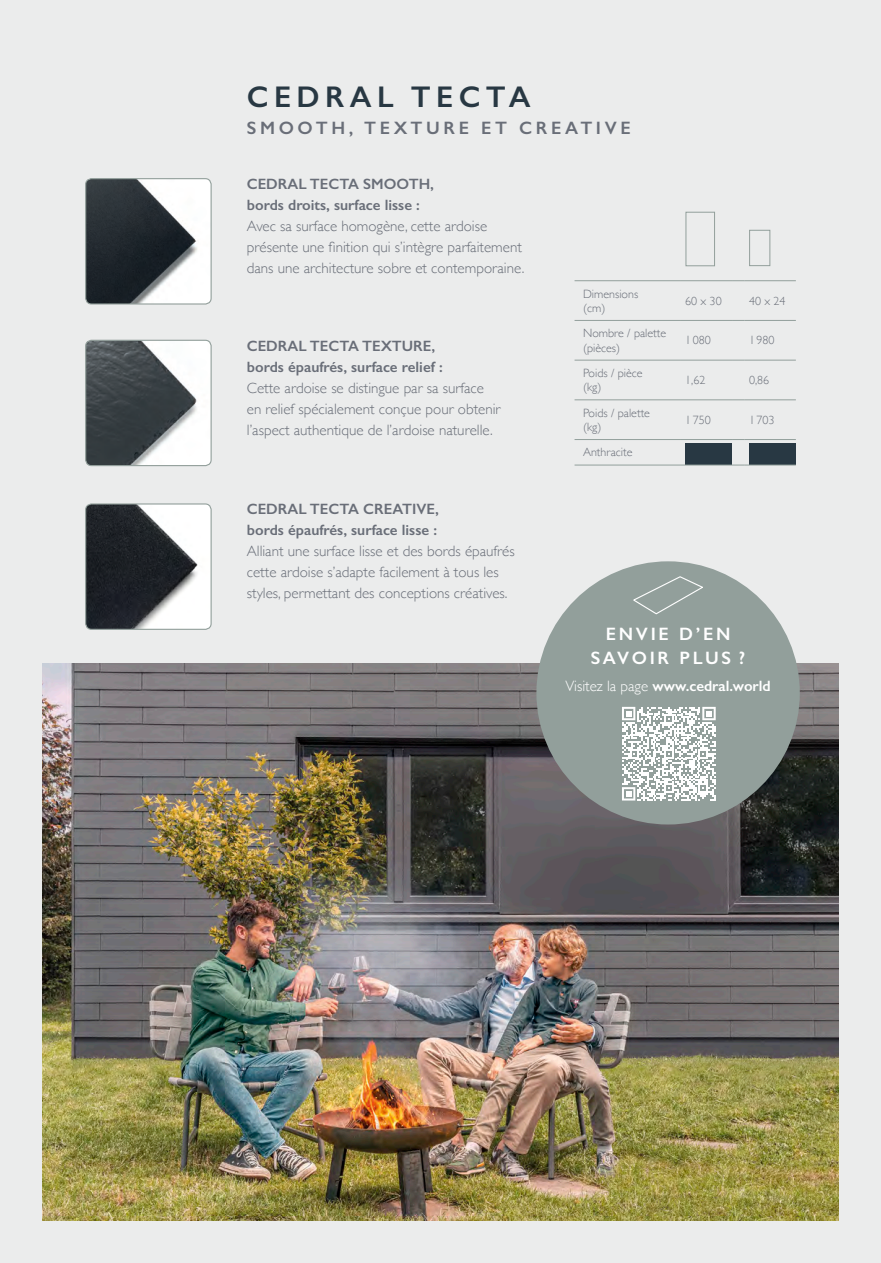
<style>
.page{position:relative;width:881px;height:1263px;background:#fff}
.page>*{position:absolute;margin:0;border:0;box-sizing:border-box;transform-origin:0 0}
.t1{font:600 30px "Gill Sans";letter-spacing:.18em;color:#283843}
.t2{font:600 18px "Gill Sans";letter-spacing:.2em;color:#696e78}
.t3{font:600 18px/24px "Gill Sans";letter-spacing:.15em;color:#fff;text-align:center}
.t4{font:300 15px/21px "Gill Sans";color:#696e78}
.t5{font:600 15px/21px "Gill Sans";color:#696e78}
.t6{font:600 15px "Gill Sans";color:#fff}
.t7{font:300 12px/14.4px "Gill Sans";color:#696e78}
.s1{font-weight:300}
</style>
<div class="page">
<div style="left:0;top:0;width:880px;height:1263px;background:#ebecec"></div>
<div style="left:685px;top:212px;width:29px;height:54px;border:1px solid #929f9b"></div>
<div style="left:748px;top:230px;width:22px;height:36px;border:1px solid #929f9b"></div>
<img style="left:87px;top:179px;width:124px;height:125px">
<div style="left:85px;top:178px;width:126px;height:127px;border:1px solid #929f9b;border-radius:6px"></div>
<img style="left:86px;top:340px;width:125px;height:126px">
<div style="left:85px;top:340px;width:126px;height:126px;border:1px solid #929f9b;border-radius:6px"></div>
<img style="left:87px;top:504px;width:124px;height:125px">
<div style="left:85px;top:503px;width:126px;height:127px;border:1px solid #929f9b;border-radius:6px"></div>
<img style="left:43px;top:663px;width:795px;height:557px">
<div style="left:685px;top:443px;width:47px;height:22px;background:#283843"></div>
<div style="left:748px;top:443px;width:47px;height:22px;background:#283843"></div>
<hr style="left:574px;top:280px;width:106px;height:1px;background:#929f9b">
<hr style="left:574px;top:320px;width:106px;height:1px;background:#929f9b">
<hr style="left:574px;top:360px;width:106px;height:1px;background:#929f9b">
<hr style="left:574px;top:399px;width:106px;height:1px;background:#929f9b">
<hr style="left:574px;top:439px;width:106px;height:1px;background:#929f9b">
<hr style="left:574px;top:465px;width:106px;height:1px;background:#929f9b">
<hr style="left:680px;top:280px;width:51px;height:1px;background:#929f9b">
<hr style="left:680px;top:320px;width:51px;height:1px;background:#929f9b">
<hr style="left:680px;top:360px;width:51px;height:1px;background:#929f9b">
<hr style="left:680px;top:399px;width:51px;height:1px;background:#929f9b">
<hr style="left:680px;top:439px;width:51px;height:1px;background:#929f9b">
<hr style="left:680px;top:465px;width:51px;height:1px;background:#929f9b">
<svg style="left:731px;top:280px;width:13px;height:1px"></svg>
<svg style="left:731px;top:320px;width:13px;height:1px"></svg>
<svg style="left:731px;top:360px;width:13px;height:1px"></svg>
<svg style="left:731px;top:399px;width:13px;height:1px"></svg>
<svg style="left:731px;top:439px;width:13px;height:1px"></svg>
<svg style="left:731px;top:465px;width:13px;height:1px"></svg>
<hr style="left:744px;top:280px;width:51px;height:1px;background:#929f9b">
<hr style="left:744px;top:320px;width:51px;height:1px;background:#929f9b">
<hr style="left:744px;top:360px;width:51px;height:1px;background:#929f9b">
<hr style="left:744px;top:399px;width:51px;height:1px;background:#929f9b">
<hr style="left:744px;top:439px;width:51px;height:1px;background:#929f9b">
<hr style="left:744px;top:465px;width:51px;height:1px;background:#929f9b">
<div style="left:536px;top:561px;width:263px;height:263px;background:#929f9b;border-radius:50%"></div>
<svg style="left:633px;top:576px;width:70px;height:39px"></svg>
<svg style="left:622px;top:707px;width:93px;height:93px"></svg>
<h1 class="t1" style="left:247px;top:79px;width:285px">CEDRAL TECTA</h1>
<p class="t2" style="left:247px;top:117px;width:385px">SMOOTH, TEXTURE ET CREATIVE</p>
<p class="t5" style="left:247px;top:173px;width:188px">CEDRAL TECTA SMOOTH, bords droits, surface lisse :</p>
<p class="t4" style="left:247px;top:215px;width:279px">Avec sa surface homogène, cette ardoise présente une finition qui s’intègre parfaitement dans une architecture sobre et contemporaine.</p>
<p class="t5" style="left:247px;top:335px;width:197px">CEDRAL TECTA TEXTURE, bords épaufrés, surface relief :</p>
<p class="t4" style="left:247px;top:376px;width:255px">Cette ardoise se distingue par sa surface en relief spécialement conçue pour obtenir l’aspect authentique de l’ardoise naturelle.</p>
<p class="t5" style="left:247px;top:499px;width:193px">CEDRAL TECTA CREATIVE, bords épaufrés, surface lisse :</p>
<p class="t4" style="left:247px;top:540px;width:269px">Alliant une surface lisse et des bords épaufrés cette ardoise s’adapte facilement à tous les styles, permettant des conceptions créatives.</p>
<p class="t7" style="left:583px;top:286px;width:57px">Dimensions (cm)</p>
<p class="t7" style="left:685px;top:293px;width:38px">60 x 30</p>
<p class="t7" style="left:748px;top:293px;width:38px">40 x 24</p>
<p class="t7" style="left:583px;top:325px;width:85px">Nombre / palette (pièces)</p>
<p class="t7" style="left:685px;top:333px;width:27px">1080</p>
<p class="t7" style="left:748px;top:333px;width:27px">1980</p>
<p class="t7" style="left:583px;top:365px;width:61px">Poids / pièce (kg)</p>
<p class="t7" style="left:685px;top:372px;width:22px">1,62</p>
<p class="t7" style="left:748px;top:372px;width:22px">0,86</p>
<p class="t7" style="left:583px;top:405px;width:68px">Poids / palette (kg)</p>
<p class="t7" style="left:685px;top:412px;width:27px">1750</p>
<p class="t7" style="left:748px;top:412px;width:27px">1703</p>
<p class="t7" style="left:583px;top:445px;width:51px">Anthracite</p>
<p class="t3" style="left:590px;top:622px;width:156px">ENVIE D’EN<br>SAVOIR PLUS ?</p>
<p class="t6" style="left:565px;top:677px;width:207px"><span class="s1">Visitez la page</span> www.cedral.world</p>
</div>
